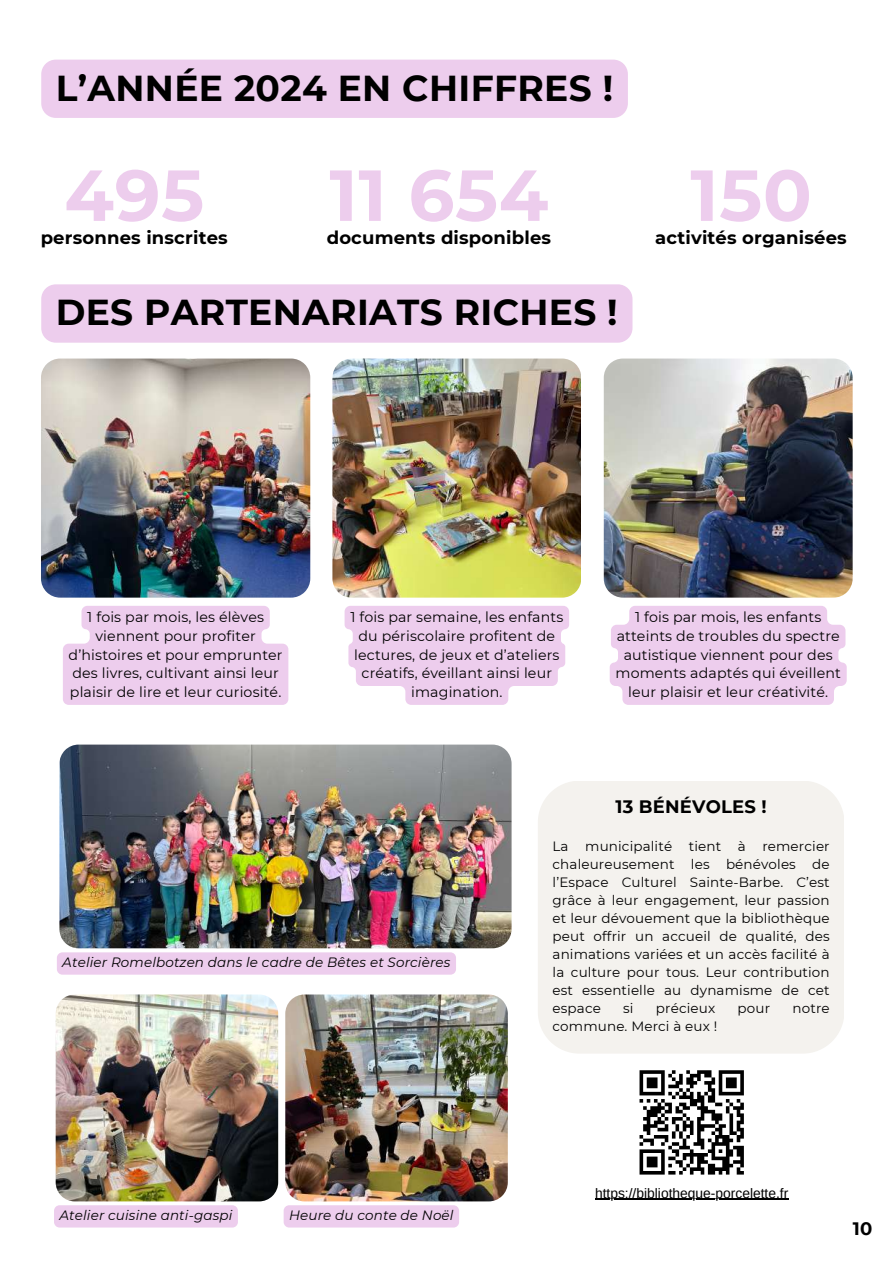
<style>
.page{position:relative;width:894px;height:1264px;background:#fff}
.page>*{position:absolute;margin:0;border:0;box-sizing:border-box;transform-origin:0 0}
.t1{font:700 72px "Montserrat";letter-spacing:.01em;color:#edcded}
.t2{font:700 36px "Montserrat";letter-spacing:.01em;color:#000}
.t3{font:700 18px "Montserrat";letter-spacing:.01em;color:#000}
.t4{font:14.25px/18.9px "Montserrat";letter-spacing:.01em;color:#000;text-align:center}
.t5{font:13.8px "Arimo";color:#000}
.t6{font:13.5px/18px "Montserrat";letter-spacing:.01em;color:#000;text-align:justify}
.t7{font:italic 13.5px "Montserrat";letter-spacing:.01em;color:#000}
</style>
<div class="page">
<div style="left:41px;top:60px;width:586px;height:58px;background:#edcded;border-radius:15px"></div>
<div style="left:41px;top:284px;width:591px;height:59px;background:#edcded;border-radius:15px"></div>
<img style="left:41px;top:358px;width:269px;height:239px">
<svg style="left:63px;top:606px;width:225px;height:99px;background:#eed0ee"></svg>
<svg style="left:344px;top:606px;width:225px;height:99px;background:#efd4ef"></svg>
<img style="left:332px;top:358px;width:248px;height:239px">
<div style="left:609px;top:606px;width:237px;height:99px;background:#edcded"></div>
<img style="left:603px;top:358px;width:249px;height:239px">
<div style="left:538px;top:781px;width:305px;height:272px;background:#f4f2ee"></div>
<img style="left:59px;top:744px;width:452px;height:204px">
<img style="left:56px;top:994px;width:222px;height:207px">
<hr style="left:595px;top:1198px;width:193px;height:1px;background:#000">
<svg style="left:639px;top:1070px;width:105px;height:105px"></svg>
<img style="left:285px;top:994px;width:222px;height:207px">
<div style="left:57px;top:952px;width:399px;height:22px;background:#edcded"></div>
<div style="left:54px;top:1205px;width:184px;height:22px;background:#edcded;border-radius:6px"></div>
<div style="left:283px;top:1205px;width:176px;height:22px;background:#edcded;border-radius:6px"></div>
<h2 class="t2" style="left:56px;top:66px;width:558px">L’ANNÉE 2024 EN CHIFFRES !</h2>
<h1 class="t1" style="left:64px;top:151px;width:141px">495</h1>
<p class="t3" style="left:41px;top:227px;width:188px">personnes inscrites</p>
<p class="t3" style="left:326px;top:227px;width:226px">documents disponibles</p>
<h1 class="t1" style="left:329px;top:151px;width:220px">11 654</h1>
<h2 class="t2" style="left:56px;top:290px;width:563px">DES PARTENARIATS RICHES !</h2>
<h1 class="t1" style="left:690px;top:151px;width:123px">150</h1>
<p class="t3" style="left:655px;top:227px;width:193px">activités organisées</p>
<p class="t4" style="left:69px;top:607px;width:215px">1 fois par mois, les élèves viennent pour profiter d’histoires et pour emprunter des livres, cultivant ainsi leur plaisir de lire et leur curiosité.</p>
<p class="t4" style="left:350px;top:607px;width:214px">1 fois par semaine, les enfants du périscolaire profitent de lectures, de jeux et d’ateliers créatifs, éveillant ainsi leur imagination.</p>
<p class="t4" style="left:615px;top:607px;width:227px">1 fois par mois, les enfants atteints de troubles du spectre autistique viennent pour des moments adaptés qui éveillent leur plaisir et leur créativité.</p>
<p class="t7" style="left:62px;top:954px;width:389px">Atelier Romelbotzen dans le cadre de Bêtes et Sorcières</p>
<p class="t7" style="left:59px;top:1207px;width:174px">Atelier cuisine anti-gaspi</p>
<p class="t7" style="left:289px;top:1207px;width:166px">Heure du conte de Noël</p>
<p class="t3" style="left:615px;top:795px;width:152px">13 BÉNÉVOLES !</p>
<p class="t6" style="left:552px;top:837px;width:278px">La municipalité tient à remercier chaleureusement les bénévoles de l’Espace Culturel Sainte-Barbe. C’est grâce à leur engagement, leur passion et leur dévouement que la bibliothèque peut offrir un accueil de qualité, des animations variées et un accès facilité à la culture pour tous. Leur contribution est essentielle au dynamisme de cet espace</p>
<p class="t6" style="left:623px;top:999px;width:12px">si</p>
<p class="t6" style="left:655px;top:999px;width:61px">précieux</p>
<p class="t6" style="left:737px;top:999px;width:34px">pour</p>
<p class="t6" style="left:792px;top:999px;width:39px">notre</p>
<p class="t6" style="left:552px;top:1017px;width:166px">commune. Merci à eux !</p>
<p class="t5" style="left:595px;top:1185px;width:195px">https://bibliotheque-porcelette.fr</p>
<p class="t3" style="left:852px;top:1217px;width:21px">10</p>
</div>
